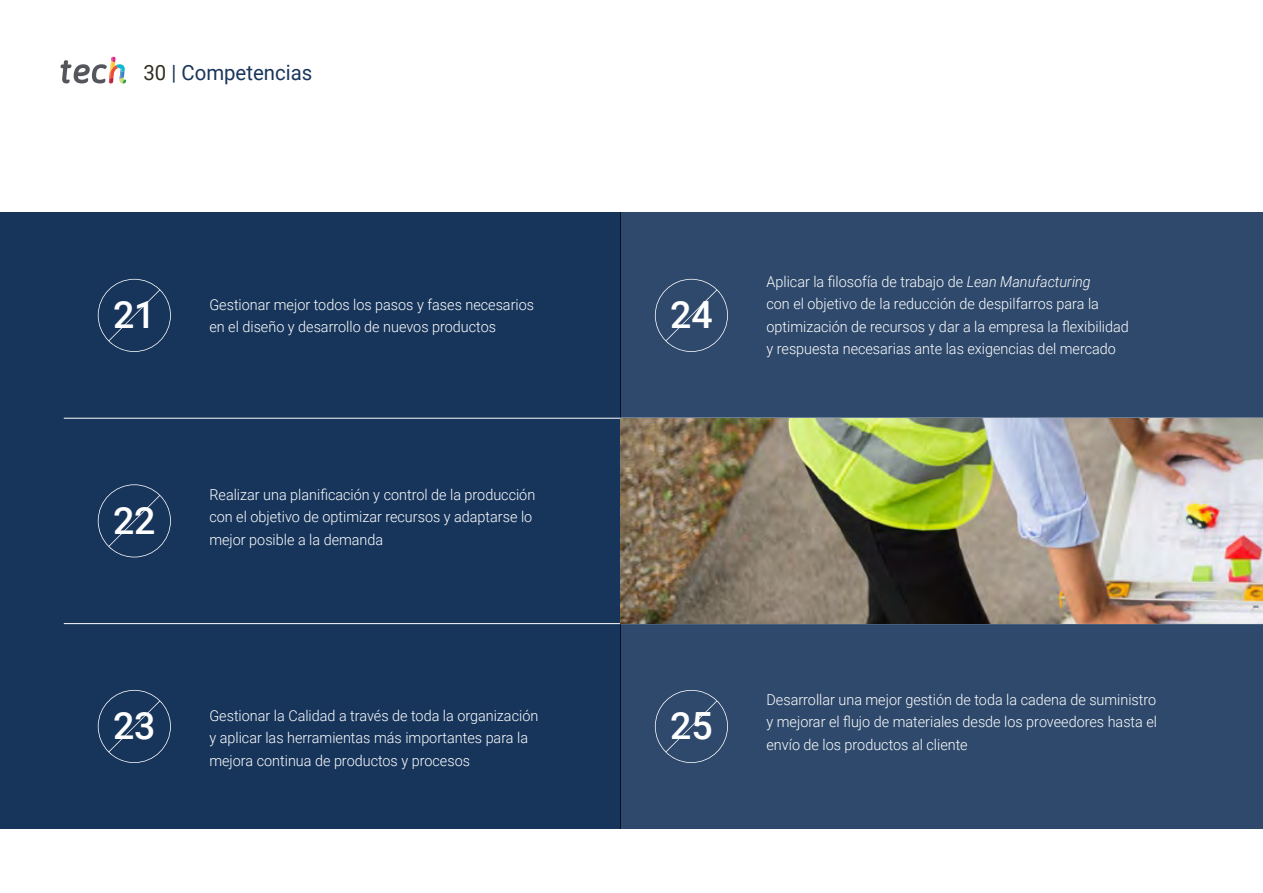
<style>
.page{position:relative;width:1263px;height:893px;background:#fff}
.page>*{position:absolute;margin:0;border:0;box-sizing:border-box;transform-origin:0 0}
.t1{font:500 37.5px "Roboto";color:#fff}
.t2{font:21px "Roboto";color:#1a355c}
.t3{font:300 15px/22.5px "Roboto";color:#fff;scale:.96 1}
.s1{color:#312e20}
.s2{font-style:italic}
</style>
<div class="page">
<svg style="left:61px;top:57px;width:65px;height:27px"></svg>
<div style="left:0;top:213px;width:621px;height:616px;background:#17355b"></div>
<div style="left:621px;top:213px;width:642px;height:616px;background:#2e496b"></div>
<svg style="left:98px;top:279px;width:73px;height:73px"></svg>
<svg style="left:98px;top:690px;width:73px;height:73px"></svg>
<svg style="left:98px;top:484px;width:73px;height:73px"></svg>
<svg style="left:655px;top:279px;width:73px;height:73px"></svg>
<svg style="left:655px;top:690px;width:73px;height:73px"></svg>
<hr style="left:64px;top:418px;width:1199px;height:1px;background:#fff">
<hr style="left:64px;top:623px;width:1199px;height:1px;background:#fff">
<img style="left:621px;top:418px;width:642px;height:205px">
<h2 class="t2" style="left:144px;top:57px;width:170px"><span class="s1">30</span> | Competencias</h2>
<h1 class="t1" style="left:113px;top:288px;width:44px">21</h1>
<p class="t3" style="left:209px;top:293px;width:340px">Gestionar mejor todos los pasos y fases necesarios</p>
<p class="t3" style="left:209px;top:315px;width:300px">en el diseño y desarrollo de nuevos productos</p>
<h1 class="t1" style="left:113px;top:494px;width:44px">22</h1>
<p class="t3" style="left:209px;top:483px;width:341px">Realizar una planificación y control de la producción con el objetivo de optimizar recursos y adaptarse lo mejor posible a la demanda</p>
<h1 class="t1" style="left:113px;top:699px;width:44px">23</h1>
<p class="t3" style="left:209px;top:704px;width:344px">Gestionar la Calidad a través de toda la organización y aplicar las herramientas más importantes para la mejora continua de productos y procesos</p>
<h1 class="t1" style="left:670px;top:288px;width:44px">24</h1>
<p class="t3" style="left:766px;top:270px;width:379px">Aplicar la filosofía de trabajo de <span class="s2">Lean Manufacturing<br></span>con el objetivo de la reducción de despilfarros para la optimización de recursos y dar a la empresa la flexibilidad y respuesta necesarias ante las exigencias del mercado</p>
<h1 class="t1" style="left:670px;top:699px;width:44px">25</h1>
<p class="t3" style="left:766px;top:687px;width:408px;text-align:justify">Desarrollar una mejor gestión de toda la cadena de suministro y mejorar el flujo de materiales desde los proveedores hasta el envío de los productos al cliente</p>
</div>
